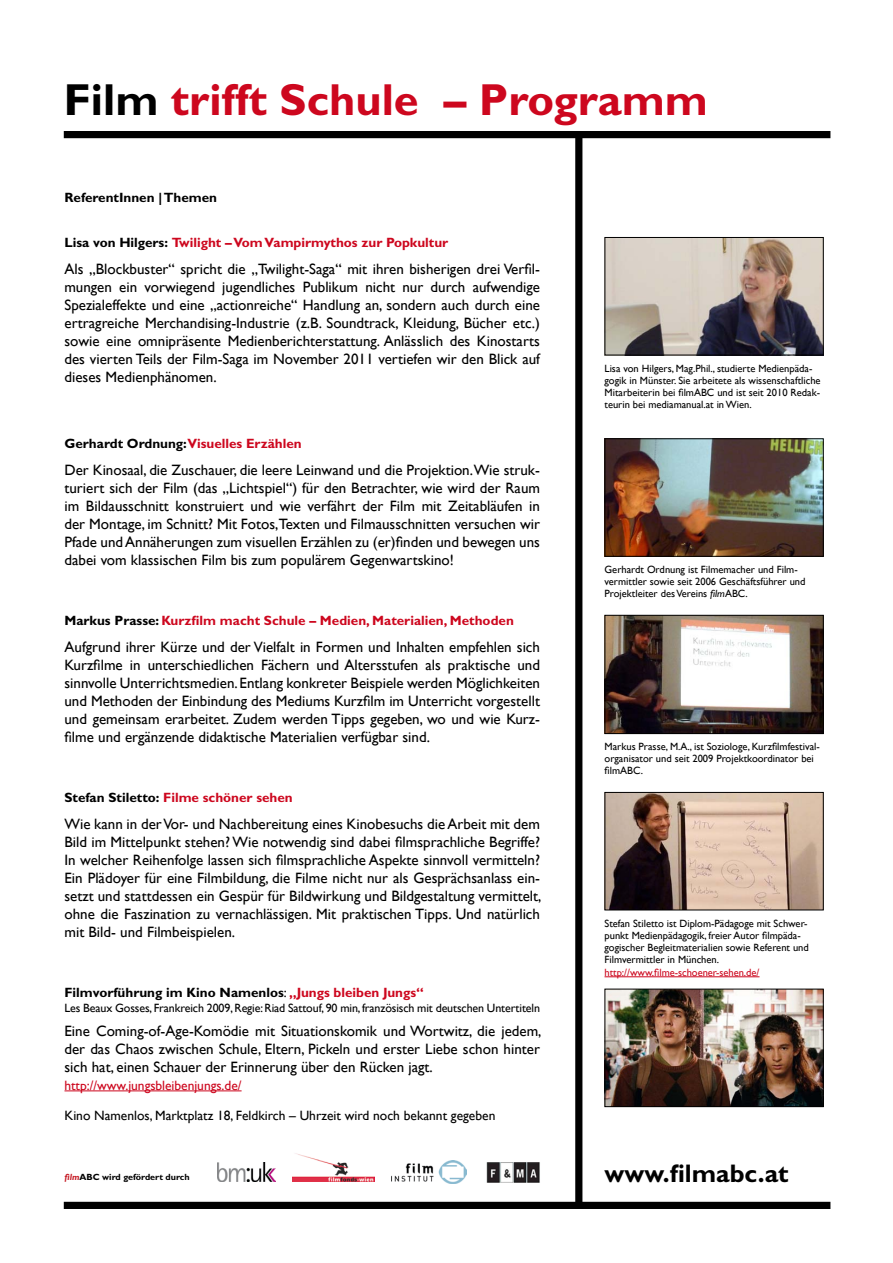
<style>
.page{position:relative;width:893px;height:1263px;background:#fff}
.page>*{position:absolute;margin:0;border:0;box-sizing:border-box;transform-origin:0 0}
.t1{font:700 45px "Gill Sans";color:#cd071e}
.t2{font:700 25.5px "Gill Sans";color:#000}
.t3{font:15px/18px "Gill Sans";color:#000;text-align:justify}
.t4{font:700 13.5px "Gill Sans";color:#cd071e}
.t5{font:700 13.5px "Gill Sans";color:#000}
.t6{font:13.5px "Gill Sans";color:#000}
.t7{font:13.5px "Gill Sans";letter-spacing:-.005em;color:#cd071e}
.t8{font:12px "Gill Sans";letter-spacing:-.01em;color:#000}
.t9{font:10.5px/12px "Gill Sans";color:#000}
.t10{font:10.5px "Gill Sans";letter-spacing:-.005em;color:#cd071e}
.t11{font:700 9px "Gill Sans";color:#000}
.s1{color:#000}
.s2{font-weight:400}
.s3{color:#cd071e}
.s4{font-style:italic;color:#c51923}
.s5{font-style:italic}
</style>
<div class="page">
<hr style="left:64px;top:1090px;width:178px;height:1px;background:#cd071e">
<div style="left:64px;top:1202px;width:766px;height:7px;background:#000"></div>
<div style="left:575px;top:135px;width:7px;height:1074px;background:#000"></div>
<div style="left:64px;top:131px;width:766px;height:7px;background:#000"></div>
<img style="left:486px;top:1162px;width:54px;height:21px">
<img style="left:217px;top:1162px;width:58px;height:20px">
<img style="left:293px;top:1153px;width:82px;height:29px">
<img style="left:392px;top:1160px;width:75px;height:23px">
<img style="left:606px;top:440px;width:216px;height:115px">
<div style="left:604px;top:438px;width:220px;height:119px;border:1px solid #000"></div>
<img style="left:606px;top:617px;width:216px;height:115px">
<div style="left:604px;top:615px;width:220px;height:119px;border:1px solid #000"></div>
<img style="left:606px;top:239px;width:216px;height:114px">
<div style="left:604px;top:237px;width:220px;height:118px;border:1px solid #000"></div>
<hr style="left:604px;top:976px;width:155px;height:1px;background:#cd071e">
<img style="left:606px;top:991px;width:216px;height:114px">
<div style="left:604px;top:989px;width:220px;height:118px;border:1px solid #000"></div>
<img style="left:606px;top:794px;width:216px;height:114px">
<div style="left:604px;top:792px;width:220px;height:118px;border:1px solid #000"></div>
<h1 class="t1" style="left:64px;top:73px;width:646px"><span class="s1">Film</span> trifft Schule – Programm</h1>
<p class="t5" style="left:64px;top:189px;width:154px">ReferentInnen | Themen</p>
<p class="t4" style="left:64px;top:234px;width:385px"><span class="s1">Lisa von Hilgers:</span> Twilight – Vom Vampirmythos zur Popkultur</p>
<p class="t3" style="left:64px;top:260px;width:477px">Als „Blockbuster“ spricht die „Twilight-Saga“ mit ihren bisherigen drei Verfil&shy;mungen ein vorwiegend jugendliches Publikum nicht nur durch aufwendige Spezialeffekte und eine „actionreiche“ Handlung an, sondern auch durch eine ertragreiche Merchandising-Industrie (z.B. Soundtrack, Kleidung, Bücher etc.) sowie eine omnipräsente Medienberichterstattung. Anlässlich des Kinostarts des vierten Teils der Film-Saga im November 2011 vertiefen wir den Blick auf dieses Medienphänomen.</p>
<p class="t4" style="left:64px;top:435px;width:239px"><span class="s1">Gerhardt Ordnung:</span>Visuelles Erzählen</p>
<p class="t3" style="left:64px;top:461px;width:477px">Der Kinosaal, die Zuschauer, die leere Leinwand und die Projektion.Wie struk&shy;turiert sich der Film (das „Lichtspiel“) für den Betrachter, wie wird der Raum im Bildausschnitt konstruiert und wie verfährt der Film mit Zeitabläufen in der Montage, im Schnitt? Mit Fotos,Texten und Filmausschnitten versuchen wir Pfade und Annäherungen zum visuellen Erzählen zu (er)finden und bewegen uns dabei vom klassischen Film bis zum populärem Gegenwartskino!</p>
<p class="t4" style="left:64px;top:612px;width:451px"><span class="s1">Markus Prasse:</span> Kurzfilm macht Schule – Medien, Materialien, Methoden</p>
<p class="t3" style="left:64px;top:638px;width:477px">Aufgrund ihrer Kürze und der Vielfalt in Formen und Inhalten empfehlen sich Kurzfilme in unterschiedlichen Fächern und Altersstufen als praktische und sinnvolle Unterrichtsmedien. Entlang konkreter Beispiele werden Möglichkeiten und Methoden der Einbindung des Mediums Kurzfilm im Unterricht vorgestellt und gemeinsam erarbeitet. Zudem werden Tipps gegeben, wo und wie Kurz&shy;filme und ergänzende didaktische Materialien verfügbar sind.</p>
<p class="t4" style="left:64px;top:789px;width:230px"><span class="s1">Stefan Stiletto:</span> Filme schöner sehen</p>
<p class="t3" style="left:64px;top:815px;width:478px">Wie kann in der Vor- und Nachbereitung eines Kinobesuchs die Arbeit mit dem Bild im Mittelpunkt stehen? Wie notwendig sind dabei filmsprachliche Begriffe?<br>In welcher Reihenfolge lassen sich filmsprachliche Aspekte sinnvoll vermitteln?<br>Ein Plädoyer für eine Filmbildung, die Filme nicht nur als Gesprächsanlass ein&shy;setzt und stattdessen ein Gespür für Bildwirkung und Bildgestaltung vermittelt, ohne die Faszination zu vernachlässigen. Mit praktischen Tipps. Und natürlich mit Bild- und Filmbeispielen.</p>
<p class="t5" style="left:64px;top:984px;width:361px">Filmvorführung im Kino Namenlos<span class="s2">:</span> <span class="s3">„Jungs bleiben Jungs“</span></p>
<p class="t8" style="left:64px;top:1001px;width:477px">Les Beaux Gosses, Frankreich 2009, Regie: Riad Sattouf, 90 min, französisch mit deutschen Untertiteln</p>
<p class="t3" style="left:64px;top:1022px;width:479px">Eine Coming-of-Age-Komödie mit Situationskomik und Wortwitz, die jedem, der das Chaos zwischen Schule, Eltern, Pickeln und erster Liebe schon hinter sich hat, einen Schauer der Erinnerung über den Rücken jagt.</p>
<p class="t7" style="left:64px;top:1077px;width:179px">http://www.jungsbleibenjungs.de/</p>
<p class="t6" style="left:64px;top:1107px;width:432px">Kino Namenlos, Marktplatz 18, Feldkirch – Uhrzeit wird noch bekannt gegeben</p>
<p class="t11" style="left:64px;top:1172px;width:127px"><span class="s4">film</span>ABC wird gefördert durch</p>
<p class="t9" style="left:604px;top:362px;width:218px">Lisa von Hilgers, Mag.Phil., studierte Medienpäda&shy;gogik in Münster. Sie arbeitete als wissenschaftliche Mitarbeiterin bei filmABC und ist seit 2010 Redak&shy;teurin bei mediamanual.at in Wien.</p>
<p class="t9" style="left:604px;top:563px;width:202px">Gerhardt Ordnung ist Filmemacher und Film&shy;vermittler sowie seit 2006 Geschäftsführer und<br>Projektleiter des Vereins <span class="s5">film</span>ABC.</p>
<p class="t9" style="left:604px;top:740px;width:217px">Markus Prasse, M.A., ist Soziologe, Kurzfilmfestival&shy;organisator und seit 2009 Projektkoordinator bei filmABC.</p>
<p class="t9" style="left:604px;top:917px;width:206px">Stefan Stiletto ist Diplom-Pädagoge mit Schwer&shy;punkt Medienpädagogik, freier Autor filmpäda&shy;gogischer Begleitmaterialien sowie Referent und Filmvermittler in München.</p>
<p class="t10" style="left:604px;top:966px;width:156px">http://www.filme-schoener-sehen.de/</p>
<h2 class="t2" style="left:604px;top:1158px;width:186px">www.filmabc.at</h2>
</div>
